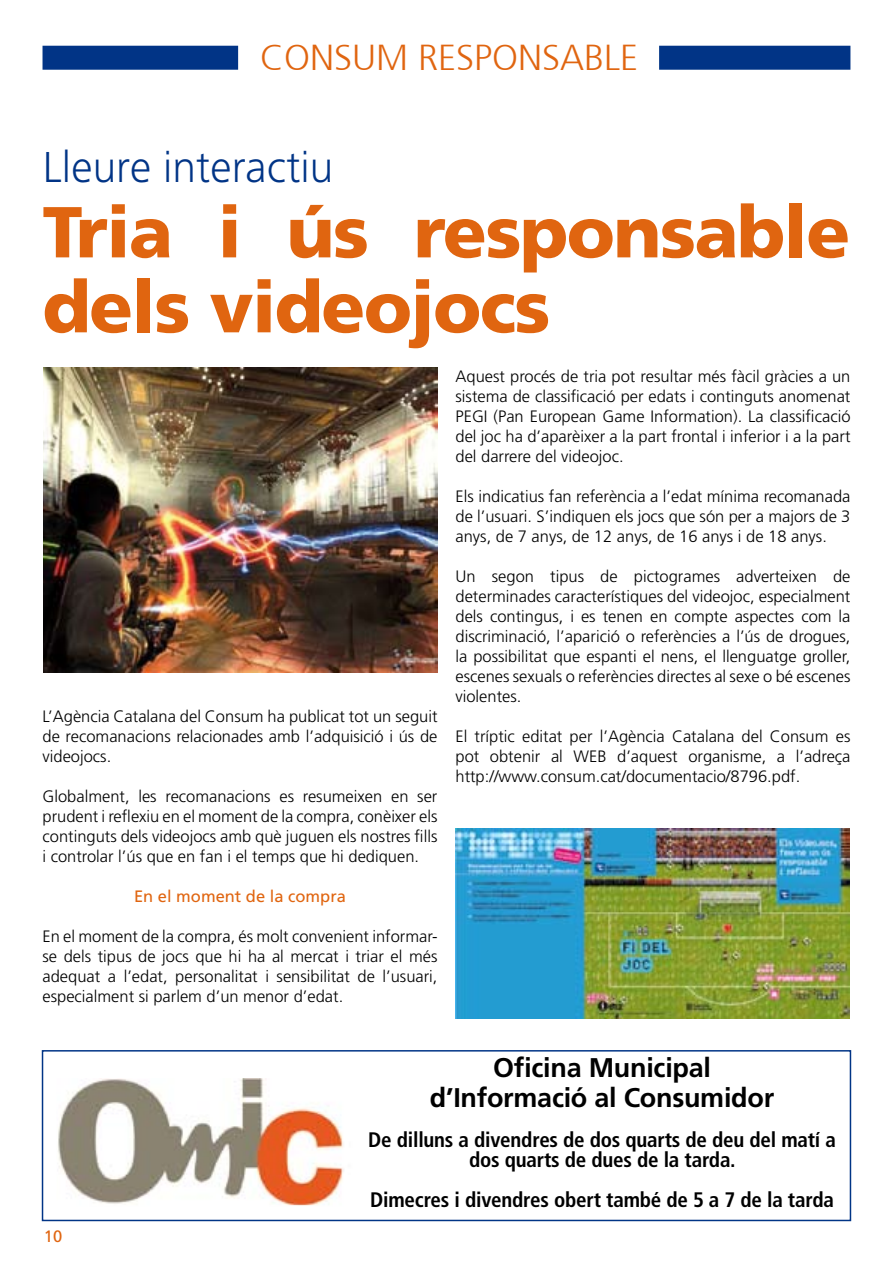
<style>
.page{position:relative;width:893px;height:1263px;background:#fff}
.page>*{position:absolute;margin:0;border:0;box-sizing:border-box;transform-origin:0 0}
.t1{font:900 72px/75px "Frutiger";letter-spacing:-.02em;color:#e06510}
.t2{font:300 45px "Frutiger Next LT";color:#013486}
.t3{font:300 36px "Frutiger 45";color:#e06510}
.t4{font:700 27px/30px "Frutiger";letter-spacing:-.01em;color:#000;text-align:center}
.t5{font:700 condensed 21px/20px "Frutiger";letter-spacing:-.01em;color:#000;text-align:center}
.t6{font:300 16.5px/20px "Frutiger";color:#000;text-align:justify}
.t7{font:16.5px "Frutiger";color:#e06510}
</style>
<div class="page">
<div style="left:659px;top:46px;width:191px;height:24px;background:#013486"></div>
<div style="left:43px;top:46px;width:195px;height:24px;background:#013486"></div>
<div style="left:42px;top:1050px;width:809px;height:171px;border:2px solid #013486"></div>
<img style="left:58px;top:1078px;width:286px;height:126px">
<img style="left:43px;top:367px;width:394px;height:305px">
<img style="left:455px;top:828px;width:395px;height:190px">
<h3 class="t3" style="left:260px;top:37px;width:380px">CONSUM RESPONSABLE</h3>
<h2 class="t2" style="left:43px;top:143px;width:292px">Lleure interactiu</h2>
<h1 class="t1" style="left:43px;top:195px;width:809px">Tria i ús responsable dels videojocs</h1>
<p class="t6" style="left:43px;top:706px;width:396px">L’Agència Catalana del Consum ha publicat tot un seguit de recomanacions relacionades amb l’adquisició i ús de videojocs.</p>
<p class="t6" style="left:43px;top:786px;width:396px">Globalment, les recomanacions es resumeixen en ser prudent i reflexiu en el moment de la compra, conèixer els continguts dels videojocs amb què juguen els nostres fills i controlar l’ús que en fan i el temps que hi dediquen.</p>
<p class="t7" style="left:134px;top:886px;width:213px">En el moment de la compra</p>
<p class="t6" style="left:43px;top:926px;width:396px">En el moment de la compra, és molt convenient informar&shy;se dels tipus de jocs que hi ha al mercat i triar el més adequat a l’edat, personalitat i sensibilitat de l’usuari, especialment si parlem d’un menor d’edat.</p>
<p class="t6" style="left:455px;top:367px;width:396px">Aquest procés de tria pot resultar més fàcil gràcies a un sistema de classificació per edats i continguts anomenat PEGI (Pan European Game Information). La classificació del joc ha d’aparèixer a la part frontal i inferior i a la part del darrere del videojoc.</p>
<p class="t6" style="left:455px;top:486px;width:396px">Els indicatius fan referència a l’edat mínima recomanada de l’usuari. S’indiquen els jocs que són per a majors de 3 anys, de 7 anys, de 12 anys, de 16 anys i de 18 anys.</p>
<p class="t6" style="left:455px;top:566px;width:396px">Un segon tipus de pictogrames adverteixen de determinades característiques del videojoc, especialment dels contingus, i es tenen en compte aspectes com la discriminació, l’aparició o referències a l’ús de drogues, la possibilitat que espanti el nens, el llenguatge groller, escenes sexuals o referències directes al sexe o bé escenes violentes.</p>
<p class="t6" style="left:455px;top:726px;width:396px">El tríptic editat per l’Agència Catalana del Consum es pot obtenir al WEB d’aquest organisme, a l’adreça http://www.consum.cat/documentacio/8796.pdf.</p>
<p class="t7" style="left:44px;top:1226px;width:20px">10</p>
<h3 class="t4" style="left:430px;top:1052px;width:346px">Oficina Municipal d’Informació al Consumidor</h3>
<p class="t5" style="left:368px;top:1129px;width:469px">De dilluns a divendres de dos quarts de deu del matí a dos quarts de dues de la tarda.</p>
<p class="t5" style="left:370px;top:1189px;width:465px">Dimecres i divendres obert també de 5 a 7 de la tarda</p>
</div>
